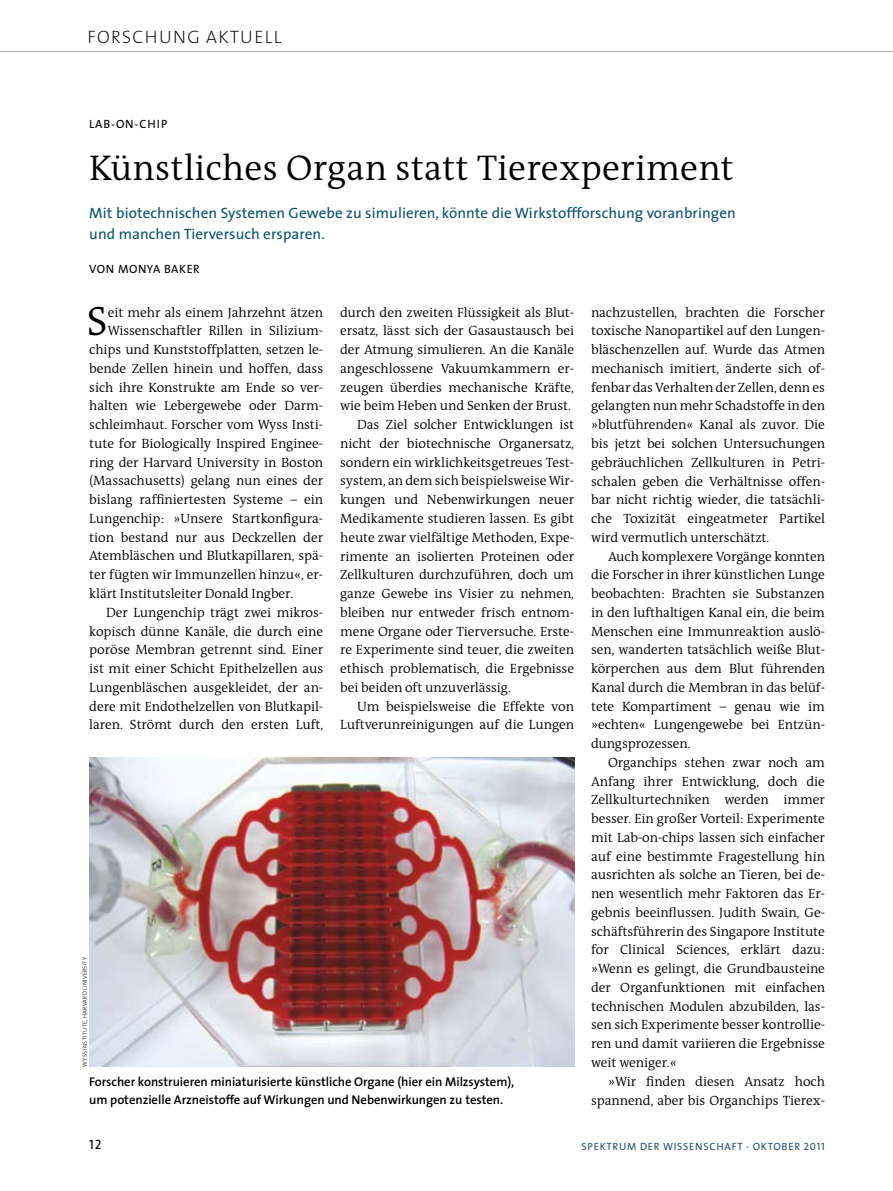
<style>
.page{position:relative;width:893px;height:1191px;background:#fff}
.page>*{position:absolute;margin:0;border:0;box-sizing:border-box;transform-origin:0 0}
.t1{font:300 41.25px "The Antiqua B4";color:#000}
.t2{font:300 36px "The Antiqua B4";letter-spacing:.005em;color:#000}
.t3{font:200 18px "The Sans";letter-spacing:.07em;color:#000}
.t4{font:15px/21px "The Sans";letter-spacing:.005em;color:#0b526c}
.t5{font:300 13.5px "The Antiqua B4";letter-spacing:-.005em;color:#000}
.t6{font:13.5px "The Sans Caps";color:#000}
.t7{font:600 12.75px/18.8px "The Sans";letter-spacing:-.005em;color:#000}
.t8{font:12px "The Sans";letter-spacing:.045em;color:#000}
.t9{font:10.5px "The Sans";letter-spacing:.07em;color:#284f64}
.t10{font:10.5px "The Sans Caps";color:#284f64}
.t11{font:300 6px "The Sans";letter-spacing:.035em;color:#000}
.s1{font-family:"The Sans"}
</style>
<div class="page">
<hr style="left:0;top:51px;width:893px;height:1px;background:#b1b2b3">
<img style="left:89px;top:757px;width:485px;height:310px">
<p class="t3" style="left:87px;top:26px;width:196px">FORSCHUNG AKTUELL</p>
<p class="t8" style="left:89px;top:117px;width:58px">Lab-on -chip</p>
<p class="t2" style="left:89px;top:149px;width:646px">Künstliches Organ statt Tierexperiment</p>
<p class="t4" style="left:89px;top:203px;width:648px">Mit biotechnischen Systemen Gewebe zu simulieren, könnte die Wirkstoffforschung voranbringen und manchen Tierversuch ersparen.</p>
<p class="t8" style="left:89px;top:261px;width:15px">Von</p>
<p class="t8" style="left:118px;top:261px;width:43px">MonyaBaker</p>
<p class="t1" style="left:87px;top:300px;width:22px">S</p>
<p class="t5" style="left:108px;top:305px;width:217px">eit mehr als einem Jahrzehnt ätzen</p>
<p class="t5" style="left:340px;top:305px;width:235px">durch den zweiten Flüssigkeit als Blut-</p>
<p class="t5" style="left:340px;top:324px;width:235px">ersatz, lässt sich der Gasaustausch bei</p>
<p class="t5" style="left:340px;top:343px;width:235px">der Atmung simulieren. An die Kanäle</p>
<p class="t5" style="left:340px;top:361px;width:235px">angeschlossene Vakuumkammern er-</p>
<p class="t5" style="left:340px;top:380px;width:235px">zeugen überdies mechanische Kräfte,</p>
<p class="t5" style="left:340px;top:399px;width:232px">wie beim Heben und Senken der Brust.</p>
<p class="t5" style="left:357px;top:418px;width:218px">Das Ziel solcher Entwicklungen ist</p>
<p class="t5" style="left:340px;top:436px;width:235px">nicht der biotechnische Organersatz,</p>
<p class="t5" style="left:340px;top:455px;width:235px">sondern ein wirklichkeitsgetreues Test-</p>
<p class="t5" style="left:340px;top:474px;width:235px">system, an dem sich beispielsweise Wir-</p>
<p class="t5" style="left:340px;top:493px;width:235px">kungen und Nebenwirkungen neuer</p>
<p class="t5" style="left:340px;top:511px;width:235px">Medikamente studieren lassen. Es gibt</p>
<p class="t5" style="left:340px;top:530px;width:235px">heute zwar vielfältige Methoden, Expe-</p>
<p class="t5" style="left:340px;top:549px;width:235px">rimente an isolierten Proteinen oder</p>
<p class="t5" style="left:340px;top:568px;width:235px">Zellkulturen durchzuführen, doch um</p>
<p class="t5" style="left:340px;top:586px;width:235px">ganze Gewebe ins Visier zu nehmen,</p>
<p class="t5" style="left:340px;top:605px;width:235px">bleiben nur entweder frisch entnom-</p>
<p class="t5" style="left:340px;top:624px;width:235px">mene Organe oder Tierversuche. Erste-</p>
<p class="t5" style="left:340px;top:643px;width:235px">re Experimente sind teuer, die zweiten</p>
<p class="t5" style="left:340px;top:661px;width:235px">ethisch problematisch, die Ergebnisse</p>
<p class="t5" style="left:340px;top:680px;width:172px">bei beiden oft unzuverlässig.</p>
<p class="t5" style="left:357px;top:699px;width:218px">Um beispielsweise die Effekte von</p>
<p class="t5" style="left:340px;top:718px;width:235px">Luftverunreinigungen auf die Lungen</p>
<p class="t5" style="left:591px;top:305px;width:235px">nachzustellen, brachten die Forscher</p>
<p class="t5" style="left:591px;top:324px;width:235px">toxische Nanopartikel auf den Lungen-</p>
<p class="t5" style="left:591px;top:343px;width:235px">bläschenzellen auf. Wurde das Atmen</p>
<p class="t5" style="left:591px;top:361px;width:235px">mechanisch imitiert, änderte sich of-</p>
<p class="t5" style="left:591px;top:380px;width:235px">fenbar das Verhalten der Zellen, denn es</p>
<p class="t5" style="left:591px;top:399px;width:235px">gelangten nun mehr Schadstoffe in den</p>
<p class="t5" style="left:591px;top:418px;width:235px">»blutführenden« Kanal als zuvor. Die</p>
<p class="t5" style="left:591px;top:436px;width:235px">bis jetzt bei solchen Untersuchungen</p>
<p class="t5" style="left:591px;top:455px;width:235px">gebräuchlichen Zellkulturen in Petri-</p>
<p class="t5" style="left:591px;top:474px;width:235px">schalen geben die Verhältnisse offen-</p>
<p class="t5" style="left:591px;top:493px;width:235px">bar nicht richtig wieder, die tatsächli-</p>
<p class="t5" style="left:591px;top:511px;width:235px">che Toxizität eingeatmeter Partikel</p>
<p class="t5" style="left:591px;top:530px;width:180px">wird vermutlich unterschätzt.</p>
<p class="t5" style="left:608px;top:549px;width:218px">Auch komplexere Vorgänge konnten</p>
<p class="t5" style="left:591px;top:568px;width:235px">die Forscher in ihrer künstlichen Lunge</p>
<p class="t5" style="left:591px;top:586px;width:235px">beobachten: Brachten sie Substanzen</p>
<p class="t5" style="left:591px;top:605px;width:235px">in den lufthaltigen Kanal ein, die beim</p>
<p class="t5" style="left:591px;top:624px;width:235px">Menschen eine Immunreaktion auslö-</p>
<p class="t5" style="left:591px;top:643px;width:235px">sen, wanderten tatsächlich weiße Blut-</p>
<p class="t5" style="left:591px;top:661px;width:235px">körperchen aus dem Blut führenden</p>
<p class="t5" style="left:591px;top:680px;width:235px">Kanal durch die Membran in das belüf-</p>
<p class="t5" style="left:591px;top:699px;width:235px">tete Kompartiment – genau wie im</p>
<p class="t5" style="left:591px;top:718px;width:235px">»echten« Lungengewebe bei Entzün-</p>
<p class="t5" style="left:591px;top:736px;width:101px">dungsprozessen.</p>
<p class="t5" style="left:608px;top:755px;width:218px">Organchips stehen zwar noch am</p>
<p class="t5" style="left:591px;top:774px;width:235px">Anfang ihrer Entwicklung, doch die</p>
<p class="t5" style="left:591px;top:793px;width:235px">Zellkulturtechniken werden immer</p>
<p class="t5" style="left:591px;top:811px;width:235px">besser. Ein großer Vorteil: Experimente</p>
<p class="t5" style="left:591px;top:830px;width:235px">mit Lab-on-chips lassen sich einfacher</p>
<p class="t5" style="left:591px;top:849px;width:235px">auf eine bestimmte Fragestellung hin</p>
<p class="t5" style="left:591px;top:868px;width:235px">ausrichten als solche an Tieren, bei de-</p>
<p class="t5" style="left:591px;top:886px;width:235px">nen wesentlich mehr Faktoren das Er-</p>
<p class="t5" style="left:591px;top:905px;width:235px">gebnis beeinflussen. Judith Swain, Ge-</p>
<p class="t5" style="left:591px;top:924px;width:235px">schäftsführerin des Singapore Institute</p>
<p class="t5" style="left:591px;top:943px;width:235px">for Clinical Sciences, erklärt dazu:</p>
<p class="t5" style="left:591px;top:961px;width:235px">»Wenn es gelingt, die Grundbausteine</p>
<p class="t5" style="left:591px;top:980px;width:235px">der Organfunktionen mit einfachen</p>
<p class="t5" style="left:591px;top:999px;width:235px">technischen Modulen abzubilden, las-</p>
<p class="t5" style="left:591px;top:1018px;width:235px">sen sich Experimente besser kontrollie-</p>
<p class="t5" style="left:591px;top:1036px;width:235px">ren und damit variieren die Ergebnisse</p>
<p class="t5" style="left:591px;top:1055px;width:87px">weit weniger.«</p>
<p class="t5" style="left:608px;top:1074px;width:218px">»Wir finden diesen Ansatz hoch</p>
<p class="t5" style="left:591px;top:1093px;width:235px">spannend, aber bis Organchips Tierex-</p>
<p class="t5" style="left:108px;top:324px;width:217px">Wissenschaftler Rillen in Silizium-</p>
<p class="t5" style="left:89px;top:342px;width:235px">chips und Kunststoffplatten, setzen le-</p>
<p class="t5" style="left:89px;top:361px;width:235px">bende Zellen hinein und hoffen, dass</p>
<p class="t5" style="left:89px;top:380px;width:235px">sich ihre Konstrukte am Ende so ver-</p>
<p class="t5" style="left:89px;top:399px;width:235px">halten wie Lebergewebe oder Darm-</p>
<p class="t5" style="left:89px;top:417px;width:235px">schleimhaut. Forscher vom Wyss Insti-</p>
<p class="t5" style="left:89px;top:436px;width:235px">tute for Biologically Inspired Enginee-</p>
<p class="t5" style="left:89px;top:455px;width:235px">ring der Harvard University in Boston</p>
<p class="t5" style="left:89px;top:474px;width:235px">(Massachusetts) gelang nun eines der</p>
<p class="t5" style="left:89px;top:492px;width:235px">bislang raffiniertesten Systeme – ein</p>
<p class="t5" style="left:89px;top:511px;width:235px">Lungenchip: »Unsere Startkonfigura-</p>
<p class="t5" style="left:89px;top:530px;width:235px">tion bestand nur aus Deckzellen der</p>
<p class="t5" style="left:89px;top:549px;width:235px">Atembläschen und Blutkapillaren, spä-</p>
<p class="t5" style="left:89px;top:567px;width:235px">ter fügten wir Immunzellen hinzu«, er-</p>
<p class="t5" style="left:89px;top:586px;width:205px">klärt Institutsleiter Donald Ingber.</p>
<p class="t5" style="left:106px;top:605px;width:218px">Der Lungenchip trägt zwei mikros-</p>
<p class="t5" style="left:89px;top:624px;width:235px">kopisch dünne Kanäle, die durch eine</p>
<p class="t5" style="left:89px;top:642px;width:235px">poröse Membran getrennt sind. Einer</p>
<p class="t5" style="left:89px;top:661px;width:235px">ist mit einer Schicht Epithelzellen aus</p>
<p class="t5" style="left:89px;top:680px;width:235px">Lungenbläschen ausgekleidet, der an-</p>
<p class="t5" style="left:89px;top:699px;width:235px">dere mit Endothelzellen von Blutkapil-</p>
<p class="t5" style="left:89px;top:718px;width:235px">laren. Strömt durch den ersten Luft,</p>
<p class="t11" style="left:81px;top:1067px;width:111px;rotate:-90deg">Wyss Institute, Harvard U niversity</p>
<p class="t7" style="left:89px;top:1072px;width:427px">Forscher konstruieren miniaturisierte künstliche Organe (hier ein Milzsystem), um potenzielle Arzneistoffe auf Wirkungen und Nebenwirkungen zu testen.</p>
<p class="t6" style="left:89px;top:1136px;width:14px">12</p>
<p class="t9" style="left:581px;top:1139px;width:187px">SPEKTRUM DER WISSENSCHAFT · Okto</p>
<p class="t10" style="left:782px;top:1139px;width:45px"><span class="s1">ber</span> 2011</p>
</div>
